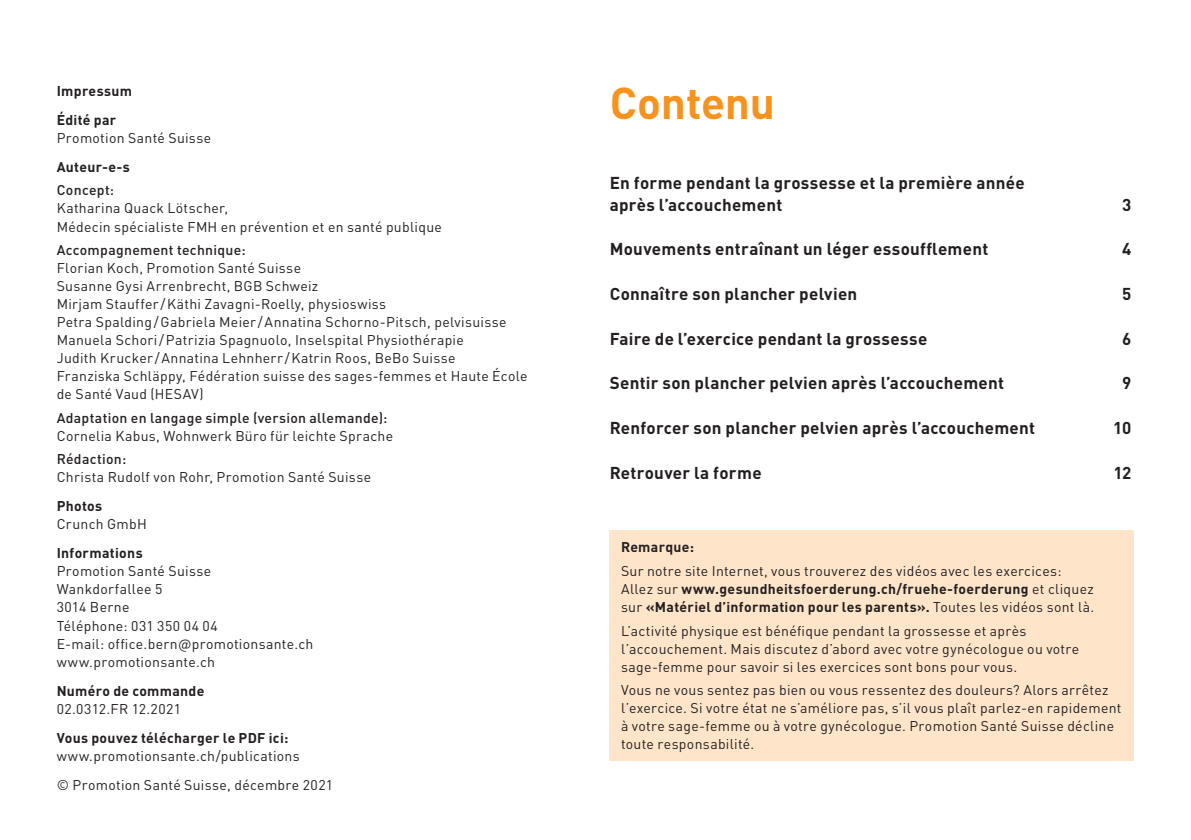
<style>
.page{position:relative;width:1191px;height:840px;background:#fff}
.page>*{position:absolute;margin:0;border:0;box-sizing:border-box;transform-origin:0 0}
.t1{font:700 44px "DIN Pro";letter-spacing:-.005em;color:#f7931d}
.t2{font:700 17px/22px "DIN Pro";letter-spacing:.015em;color:#231f20}
.t3{font:14px/18px "DIN Pro";letter-spacing:.02em;color:#231f20}
.t4{font:700 14px/29px "DIN Pro";letter-spacing:.02em;color:#231f20}
.t5{font:500 14px "DIN Pro";letter-spacing:.02em;color:#231f20}
.s1{font-weight:700}
</style>
<div class="page">
<div style="left:609px;top:529px;width:525px;height:231px;background:#fee5ca"></div>
<p class="t4" style="left:57px;top:76px;width:77px">Impressum<br>Édité par</p>
<p class="t3" style="left:57px;top:128px;width:156px">Promotion Santé Suisse</p>
<p class="t4" style="left:57px;top:152px;width:75px">Auteur-e-s</p>
<p class="t5" style="left:57px;top:181px;width:59px">Concept:</p>
<p class="t3" style="left:57px;top:199px;width:387px">Katharina Quack Lötscher,<br>Médecin spécialiste FMH en prévention et en santé publique</p>
<p class="t5" style="left:57px;top:240px;width:190px">Accompagnement technique:</p>
<p class="t3" style="left:57px;top:258px;width:472px">Florian Koch, Promotion Santé Suisse<br>Susanne Gysi Arrenbrecht, BGB Schweiz<br>Mirjam Stauffer/Käthi Zavagni-Roelly, physioswiss<br>Petra Spalding/Gabriela Meier/Annatina Schorno-Pitsch, pelvisuisse Manuela Schori/Patrizia Spagnuolo, Inselspital Physiothérapie<br>Judith Krucker/Annatina Lehnherr/Katrin Roos, BeBo Suisse<br>Franziska Schläppy, Fédération suisse des sages-femmes et Haute École de Santé Vaud (HESAV)</p>
<p class="t5" style="left:57px;top:408px;width:332px">Adaptation en langage simple (version allemande):</p>
<p class="t3" style="left:57px;top:426px;width:338px">Cornelia Kabus, Wohnwerk Büro für leichte Sprache</p>
<p class="t5" style="left:57px;top:449px;width:71px">Rédaction:</p>
<p class="t3" style="left:57px;top:467px;width:316px">Christa Rudolf von Rohr, Promotion Santé Suisse</p>
<p class="t4" style="left:57px;top:491px;width:47px">Photos</p>
<p class="t3" style="left:57px;top:514px;width:92px">Crunch GmbH</p>
<p class="t4" style="left:57px;top:538px;width:87px">Informations</p>
<p class="t3" style="left:57px;top:561px;width:258px">Promotion Santé Suisse<br>Wankdorfallee 5<br>3014 Berne<br>Téléphone: 031 350 04 04<br>E-mail: office.bern@promotionsante.ch www.promotionsante.ch</p>
<p class="t4" style="left:57px;top:675px;width:149px">Numéro de commande</p>
<p class="t3" style="left:57px;top:698px;width:126px">02.0312.FR 12.2021</p>
<p class="t4" style="left:57px;top:722px;width:233px">Vous pouvez télécharger le PDF ici:</p>
<p class="t3" style="left:57px;top:740px;width:278px;line-height:29px">www.promotionsante.ch/publications<br>© Promotion Santé Suisse, décembre 2021</p>
<h1 class="t1" style="left:609px;top:73px;width:167px">Contenu</h1>
<p class="t2" style="left:609px;top:171px;width:417px">En forme pendant la grossesse et la première année après l’accouchement</p>
<p class="t2" style="left:1122px;top:193px;width:11px">3</p>
<p class="t2" style="left:609px;top:237px;width:380px">Mouvements entraînant un léger essoufflement</p>
<p class="t2" style="left:1122px;top:237px;width:11px">4</p>
<p class="t2" style="left:609px;top:282px;width:249px">Connaître son plancher pelvien</p>
<p class="t2" style="left:1122px;top:282px;width:11px">5</p>
<p class="t2" style="left:609px;top:327px;width:319px">Faire de l’exercice pendant la grossesse</p>
<p class="t2" style="left:1122px;top:327px;width:11px">6</p>
<p class="t2" style="left:609px;top:371px;width:396px">Sentir son plancher pelvien après l’accouchement</p>
<p class="t2" style="left:1122px;top:371px;width:11px">9</p>
<p class="t2" style="left:609px;top:416px;width:427px">Renforcer son plancher pelvien après l’accouchement</p>
<p class="t2" style="left:1113px;top:416px;width:20px">10</p>
<p class="t2" style="left:609px;top:461px;width:153px">Retrouver la forme</p>
<p class="t2" style="left:1113px;top:461px;width:19px">12</p>
<p class="t4" style="left:621px;top:531px;width:75px">Remarque:</p>
<p class="t3" style="left:621px;top:561px;width:475px">Sur notre site Internet, vous trouverez des vidéos avec les exercices:<br>Allez sur <span class="s1">www.gesundheitsfoerderung.ch/fruehe-foerderung</span> et cliquez sur <span class="s1">«Matériel d’information pour les parents».</span> Toutes les vidéos sont là.</p>
<p class="t3" style="left:621px;top:620px;width:460px">L’activité physique est bénéfique pendant la grossesse et après l’accouchement. Mais discutez d’abord avec votre gynécologue ou votre sage-femme pour savoir si les exercices sont bons pour vous.</p>
<p class="t3" style="left:621px;top:680px;width:502px">Vous ne vous sentez pas bien ou vous ressentez des douleurs? Alors arrêtez l’exercice. Si votre état ne s’améliore pas, s’il vous plaît parlez-en rapidement à votre sage-femme ou à votre gynécologue. Promotion Santé Suisse décline toute responsabilité.</p>
</div>
